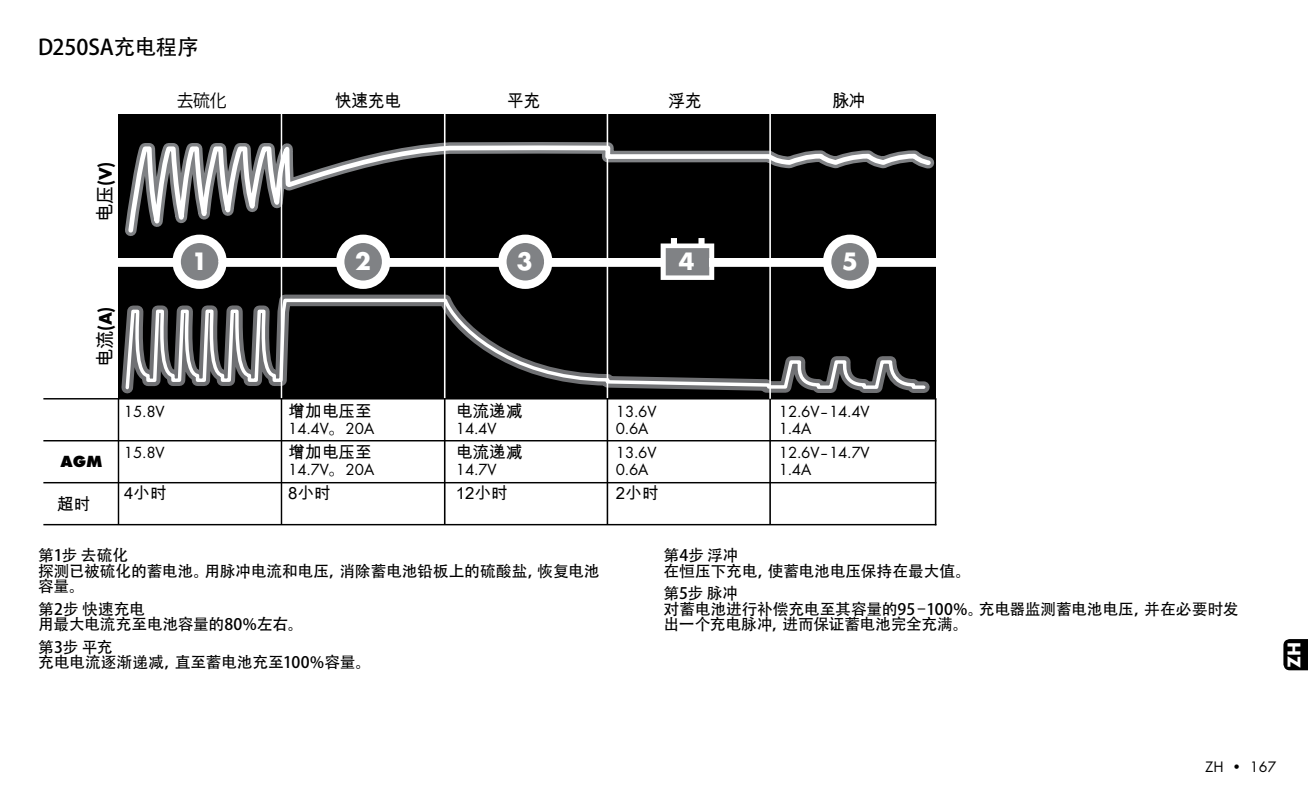
<style>
.page{position:relative;width:1308px;height:798px;background:#fff}
.page>*{position:absolute;margin:0;border:0;box-sizing:border-box;transform-origin:0 0}
.t1{font:700 26.1px "Futura";color:#fff}
.t2{font:21.38px "Adobe Heiti Std";letter-spacing:-.005em;color:#000}
.t3{font:700 19.12px "Futura";color:#fff}
.t4{font:700 18.9px "Futura";color:#000;scale:.96 1}
.t5{font:17.55px "Arial Unicode MS";letter-spacing:-.02em;color:#000;scale:.96 1}
.t6{font:17.55px "Koz Go Pr 6 N";color:#000;scale:.96 1}
.t7{font:16.88px/16.9px "Futura Boo";color:#000}
.t8{font:16.88px "Arial Unicode MS";color:#000}
.t9{font:700 expanded 16.88px "Futura";color:#000}
.t10{font:15.75px/15.8px "Adobe Heiti Std";letter-spacing:-.01em;color:#000}
.t11{font:15.75px "Futura Boo";color:#000}
.s1{font-family:"Arial Unicode MS";font-weight:400}
.s2{font-family:"Koz Go Pr 6 N"}
</style>
<div class="page">
<svg style="left:1283px;top:639px;width:24px;height:31px"></svg>
<svg style="left:118px;top:114px;width:819px;height:412px"></svg>
<svg style="left:115px;top:114px;width:820px;height:286px;background:#131313"></svg>
<svg style="left:124px;top:150px;width:803px;height:241px;background:#1f1f20"></svg>
<div style="left:113px;top:258px;width:823px;height:9px;background:#fff"></div>
<svg style="left:172px;top:234px;width:55px;height:55px"></svg>
<svg style="left:660px;top:238px;width:54px;height:42px"></svg>
<hr style="left:281px;top:398px;width:1px;height:126px;background:#000">
<hr style="left:118px;top:398px;width:1px;height:126px;background:#000">
<hr style="left:281px;top:108px;width:1px;height:290px;background:#fff">
<hr style="left:444px;top:398px;width:1px;height:126px;background:#000">
<hr style="left:444px;top:108px;width:1px;height:290px;background:#fff">
<hr style="left:606px;top:398px;width:2px;height:126px;background:#000">
<hr style="left:606px;top:108px;width:2px;height:290px;background:#fff">
<hr style="left:769px;top:398px;width:2px;height:126px;background:#000">
<hr style="left:43px;top:398px;width:893px;height:1px;background:#000">
<hr style="left:43px;top:440px;width:893px;height:1px;background:#000">
<hr style="left:43px;top:482px;width:893px;height:1px;background:#000">
<hr style="left:43px;top:523px;width:893px;height:2px;background:#000">
<hr style="left:934px;top:398px;width:2px;height:127px;background:#000">
<hr style="left:769px;top:108px;width:2px;height:290px;background:#fff">
<svg style="left:336px;top:234px;width:54px;height:55px"></svg>
<svg style="left:498px;top:234px;width:54px;height:55px"></svg>
<svg style="left:823px;top:234px;width:54px;height:55px"></svg>
<h2 class="t2" style="left:38px;top:35px;width:162px">D250SA充电程序</h2>
<p class="t6" style="left:177px;top:91px;width:53px">去硫化</p>
<p class="t5" style="left:335px;top:88px;width:70px">快速充电</p>
<p class="t5" style="left:507px;top:88px;width:36px">平充</p>
<p class="t5" style="left:668px;top:88px;width:36px">浮充</p>
<p class="t5" style="left:832px;top:88px;width:36px">脉冲</p>
<p class="t4" style="left:94px;top:221px;width:64px;rotate:-90deg"><span class="s1">电压</span>(V)</p>
<p class="t4" style="left:94px;top:367px;width:64px;rotate:-90deg"><span class="s1">电流</span>(A)</p>
<h1 class="t1" style="left:192px;top:245px;width:17px">1</h1>
<h1 class="t1" style="left:355px;top:245px;width:17px">2</h1>
<h1 class="t1" style="left:516px;top:245px;width:17px">3</h1>
<h1 class="t1" style="left:679px;top:245px;width:17px">4</h1>
<h1 class="t1" style="left:842px;top:245px;width:17px">5</h1>
<p class="t9" style="left:60px;top:451px;width:44px">AGM</p>
<p class="t8" style="left:57px;top:491px;width:35px">超时</p>
<p class="t7" style="left:124px;top:402px;width:42px">15.8V</p>
<p class="t7" style="left:124px;top:444px;width:42px">15.8V</p>
<p class="t8" style="left:288px;top:398px;width:85px">增加电压至</p>
<p class="t7" style="left:288px;top:419px;width:88px">14.4V<span class="s2">。</span>20A</p>
<p class="t8" style="left:288px;top:440px;width:85px">增加电压至</p>
<p class="t7" style="left:288px;top:460px;width:88px">14.7V<span class="s2">。</span>20A</p>
<p class="t8" style="left:456px;top:398px;width:69px">电流递减</p>
<p class="t7" style="left:456px;top:419px;width:42px">14.4V</p>
<p class="t8" style="left:456px;top:440px;width:69px">电流递减</p>
<p class="t7" style="left:456px;top:460px;width:42px">14.7V</p>
<p class="t7" style="left:616px;top:402px;width:42px">13.6V<br>0.6A</p>
<p class="t7" style="left:778px;top:402px;width:92px">12.6V‒14.4V<br>1.4A</p>
<p class="t7" style="left:616px;top:444px;width:42px">13.6V<br>0.6A</p>
<p class="t7" style="left:778px;top:444px;width:92px">12.6V‒14.7V<br>1.4A</p>
<p class="t8" style="left:124px;top:481px;width:44px">4小时</p>
<p class="t8" style="left:288px;top:481px;width:44px">8小时</p>
<p class="t8" style="left:456px;top:481px;width:54px">12小时</p>
<p class="t8" style="left:616px;top:481px;width:44px">2小时</p>
<p class="t10" style="left:38px;top:547px;width:563px">第1步 去硫化<br>探测已被硫化的蓄电池。用脉冲电流和电压，消除蓄电池铅板上的硫酸盐，恢复电池容量。</p>
<p class="t10" style="left:38px;top:601px;width:267px">第2步 快速充电<br>用最大电流充至电池容量的80%左右。</p>
<p class="t10" style="left:38px;top:639px;width:334px">第3步 平充<br>充电电流逐渐递减，直至蓄电池充至100%容量。</p>
<p class="t10" style="left:663px;top:547px;width:309px">第4步 浮冲<br>在恒压下充电，使蓄电池电压保持在最大值。</p>
<p class="t10" style="left:663px;top:585px;width:576px">第5步 脉冲<br>对蓄电池进行补偿充电至其容量的95–100%。充电器监测蓄电池电压，并在必要时发出一个充电脉冲，进而保证蓄电池完全充满。</p>
<p class="t3" style="left:1282px;top:667px;width:28px;rotate:-90deg">ZH</p>
<p class="t11" style="left:1205px;top:757px;width:72px">ZH • 167</p>
</div>
